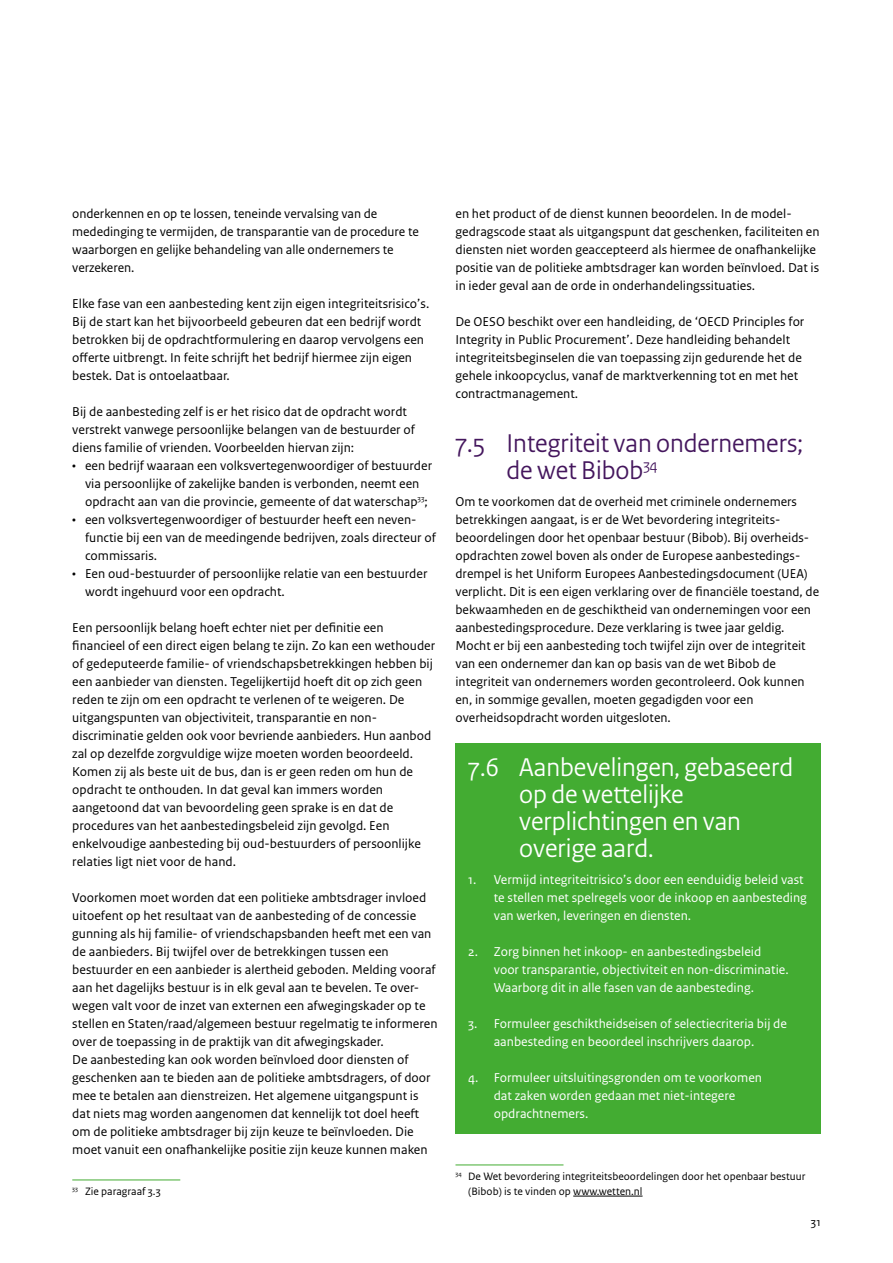
<style>
.page{position:relative;width:893px;height:1263px;background:#fff}
.page>*{position:absolute;margin:0;border:0;box-sizing:border-box;transform-origin:0 0}
.t1{font:27px/27px "Rijksoverheid Sans Heading";color:#fff}
.t2{font:27px/27px "Rijksoverheid Sans Heading";color:#44165d}
.t3{font:13.5px/18px "Rijksoverheid Sans Text";color:#000}
.t4{font:13.5px/18px "Rijksoverheid Sans Text";color:#fff}
.t5{font:12px "Rijksoverheid Sans Text";color:#000}
.t6{font:11.25px/15px "Rijksoverheid Sans Text";color:#000}
</style>
<div class="page">
<hr style="left:72px;top:1179px;width:108px;height:1px;background:#43ac32">
<div style="left:455px;top:743px;width:366px;height:133px;background:#43ac32"></div>
<div style="left:455px;top:860px;width:366px;height:75px;background:#43ac32"></div>
<div style="left:455px;top:932px;width:366px;height:75px;background:#43ac32"></div>
<div style="left:455px;top:1004px;width:366px;height:57px;background:#43ac32"></div>
<div style="left:455px;top:1058px;width:366px;height:75px;background:#43ac32"></div>
<hr style="left:455px;top:1164px;width:108px;height:1px;background:#43ac32">
<hr style="left:573px;top:1196px;width:70px;height:1px;background:#000">
<p class="t3" style="left:72px;top:205px;width:348px">onderkennen en op te lossen, teneinde vervalsing van de mededinging te vermijden, de transparantie van de procedure te waarborgen en gelijke behandeling van alle ondernemers te verzekeren.</p>
<p class="t3" style="left:72px;top:295px;width:359px">Elke fase van een aanbesteding kent zijn eigen integriteitsrisico’s.<br>Bij de start kan het bijvoorbeeld gebeuren dat een bedrijf wordt betrokken bij de opdrachtformulering en daarop vervolgens een offerte uitbrengt. In feite schrijft het bedrijf hiermee zijn eigen bestek. Dat is ontoelaatbaar.</p>
<p class="t3" style="left:72px;top:403px;width:344px">Bij de aanbesteding zelf is er het risico dat de opdracht wordt verstrekt vanwege persoonlijke belangen van de bestuurder of diens familie of vrienden. Voorbeelden hiervan zijn:</p>
<p class="t3" style="left:85px;top:457px;width:349px;text-indent:-13px">• een bedrijf waaraan een volksvertegenwoordiger of bestuurder via persoonlijke of zakelijke banden is verbonden, neemt een opdracht aan van die provincie, gemeente of dat waterschap<sup>33</sup>;</p>
<p class="t3" style="left:85px;top:511px;width:352px;text-indent:-13px">• een volksvertegenwoordiger of bestuurder heeft een neven&shy;functie bij een van de meedingende bedrijven, zoals directeur of commissaris.</p>
<p class="t3" style="left:85px;top:565px;width:344px;text-indent:-13px">• Een oud-bestuurder of persoonlijke relatie van een bestuurder wordt ingehuurd voor een opdracht.</p>
<p class="t3" style="left:72px;top:619px;width:364px">Een persoonlijk belang hoeft echter niet per definitie een financieel of een direct eigen belang te zijn. Zo kan een wethouder of gedeputeerde familie- of vriendschapsbetrekkingen hebben bij een aanbieder van diensten. Tegelijkertijd hoeft dit op zich geen reden te zijn om een opdracht te verlenen of te weigeren. De uitgangspunten van objectiviteit, transparantie en non&shy;discriminatie gelden ook voor bevriende aanbieders. Hun aanbod zal op dezelfde zorgvuldige wijze moeten worden beoordeeld.<br>Komen zij als beste uit de bus, dan is er geen reden om hun de opdracht te onthouden. In dat geval kan immers worden aangetoond dat van bevoordeling geen sprake is en dat de procedures van het aanbestedingsbeleid zijn gevolgd. Een enkelvoudige aanbesteding bij oud-bestuurders of persoonlijke relaties ligt niet voor de hand.</p>
<p class="t3" style="left:72px;top:889px;width:367px">Voorkomen moet worden dat een politieke ambtsdrager invloed uitoefent op het resultaat van de aanbesteding of de concessie gunning als hij familie- of vriendschapsbanden heeft met een van de aanbieders. Bij twijfel over de betrekkingen tussen een bestuurder en een aanbieder is alertheid geboden. Melding vooraf aan het dagelijks bestuur is in elk geval aan te bevelen. Te over&shy;wegen valt voor de inzet van externen een afwegingskader op te stellen en Staten/raad/algemeen bestuur regelmatig te informeren over de toepassing in de praktijk van dit afwegingskader.<br>De aanbesteding kan ook worden beïnvloed door diensten of geschenken aan te bieden aan de politieke ambtsdragers, of door mee te betalen aan dienstreizen. Het algemene uitgangspunt is dat niets mag worden aangenomen dat kennelijk tot doel heeft om de politieke ambtsdrager bij zijn keuze te beïnvloeden. Die moet vanuit een onafhankelijke positie zijn keuze kunnen maken</p>
<p class="t6" style="left:72px;top:1184px;width:90px"><sup>33</sup> Zie paragraaf 3.3</p>
<p class="t3" style="left:455px;top:205px;width:366px">en het product of de dienst kunnen beoordelen. In de model&shy;gedragscode staat als uitgangspunt dat geschenken, faciliteiten en diensten niet worden geaccepteerd als hiermee de onafhankelijke positie van de politieke ambtsdrager kan worden beïnvloed. Dat is in ieder geval aan de orde in onderhandelingssituaties.</p>
<p class="t3" style="left:455px;top:313px;width:350px">De OESO beschikt over een handleiding, de ‘OECD Principles for Integrity in Public Procurement’. Deze handleiding behandelt integriteitsbeginselen die van toepassing zijn gedurende het de gehele inkoopcyclus, vanaf de marktverkenning tot en met het contractmanagement.</p>
<h1 class="t2" style="left:506px;top:430px;width:298px;text-indent:-51px">7.5 Integriteit van ondernemers; de wet Bibob<sup>34</sup></h1>
<p class="t3" style="left:455px;top:493px;width:365px">Om te voorkomen dat de overheid met criminele ondernemers betrekkingen aangaat, is er de Wet bevordering integriteits&shy;beoordelingen door het openbaar bestuur (Bibob). Bij overheids&shy;opdrachten zowel boven als onder de Europese aanbestedings&shy;drempel is het Uniform Europees Aanbestedingsdocument (UEA) verplicht. Dit is een eigen verklaring over de financiële toestand, de bekwaamheden en de geschiktheid van ondernemingen voor een aanbestedingsprocedure. Deze verklaring is twee jaar geldig.<br>Mocht er bij een aanbesteding toch twijfel zijn over de integriteit van een ondernemer dan kan op basis van de wet Bibob de integriteit van ondernemers worden gecontroleerd. Ook kunnen en, in sommige gevallen, moeten gegadigden voor een overheidsopdracht worden uitgesloten.</p>
<h1 class="t1" style="left:519px;top:754px;width:275px;text-indent:-51px">7.6 Aanbevelingen, gebaseerd op de wettelijke verplichtingen en van overige aard.</h1>
<p class="t4" style="left:494px;top:871px;width:315px;text-indent:-26px">1. Vermijd integriteitrisico’s door een eenduidig beleid vast te stellen met spelregels voor de inkoop en aanbesteding van werken, leveringen en diensten.</p>
<p class="t4" style="left:494px;top:943px;width:296px;text-indent:-26px">2. Zorg binnen het inkoop- en aanbestedingsbeleid voor transparantie, objectiviteit en non-discriminatie.<br>Waarborg dit in alle fasen van de aanbesteding.</p>
<p class="t4" style="left:468px;top:1015px;width:320px;text-align:center">3. Formuleer geschiktheidseisen of selectiecriteria bij de aanbesteding en beoordeel inschrijvers daarop.</p>
<p class="t4" style="left:494px;top:1069px;width:270px;text-indent:-26px">4. Formuleer uitsluitingsgronden om te voorkomen dat zaken worden gedaan met niet-integere opdrachtnemers.</p>
<p class="t6" style="left:468px;top:1169px;width:339px;text-indent:-13px"><sup>34</sup> De Wet bevordering integriteitsbeoordelingen door het openbaar bestuur (Bibob) is te vinden op www.wetten.nl</p>
<p class="t5" style="left:811px;top:1215px;width:11px">31</p>
</div>
